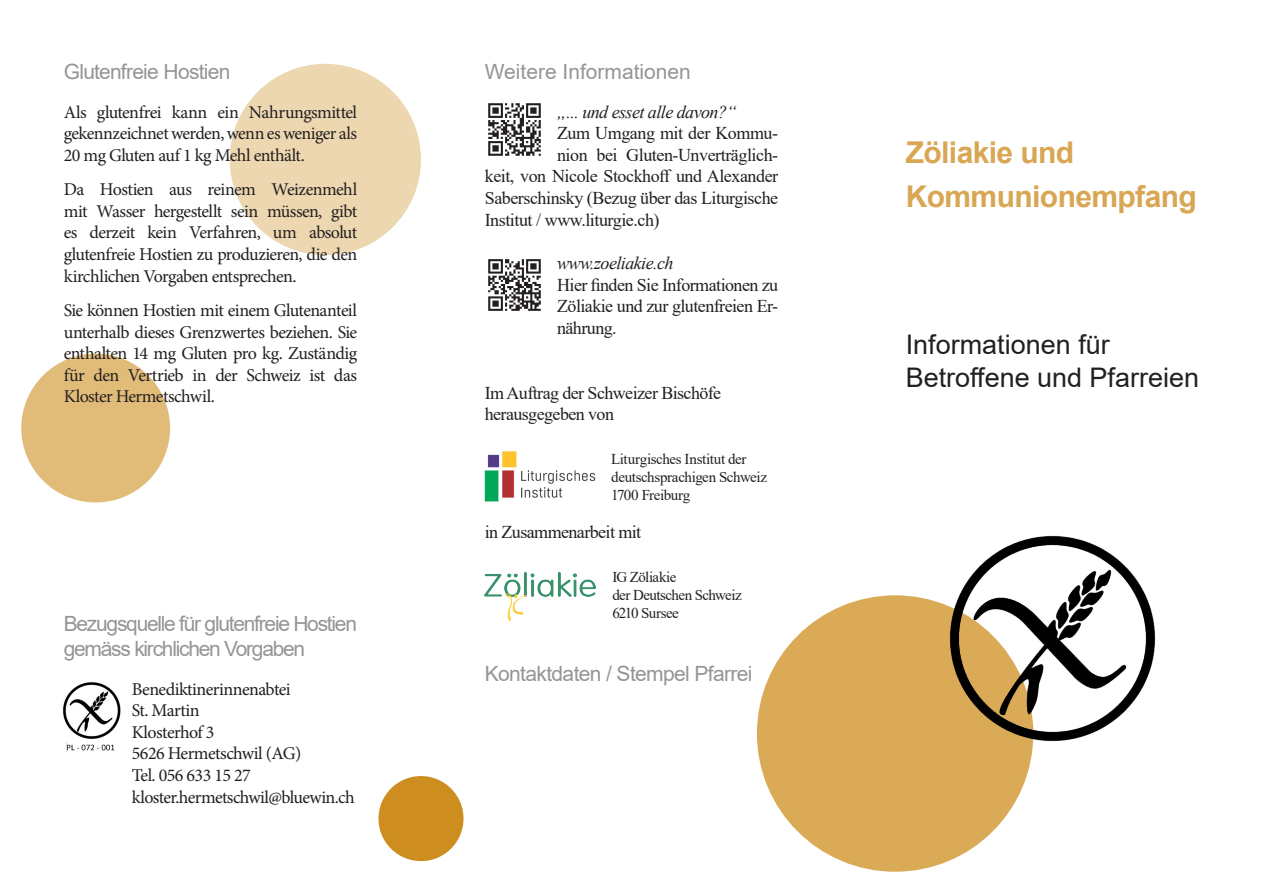
<style>
.page{position:relative;width:1263px;height:893px;background:#fff}
.page>*{position:absolute;margin:0;border:0;box-sizing:border-box;transform-origin:0 0}
.t1{font:700 30px "Arial";letter-spacing:-.02em;color:#d9a654}
.t2{font:27px "Arial";color:#231f20}
.t3{font:21px/25.2px "Arial";letter-spacing:-.06em;color:#939598}
.t4{font:21px "Arial";letter-spacing:-.04em;color:#939598}
.t5{font:21px "Arial";color:#939598}
.t6{font:18px/21.6px "Minion Pro";letter-spacing:-.035em;color:#231f20;text-align:justify}
.t7{font:18px/21.6px "Times New Roman";letter-spacing:-.025em;color:#231f20;text-align:justify}
.t8{font:italic 18px "Times New Roman";letter-spacing:-.03em;color:#231f20}
.t9{font:15px/18px "Times New Roman";letter-spacing:-.03em;color:#231f20}
</style>
<div class="page">
<div style="left:21px;top:354px;width:149px;height:148px;background:#e1bb78;border-radius:50%"></div>
<div style="left:230px;top:64px;width:191px;height:191px;background:#edd7b0;border-radius:50%"></div>
<div style="left:757px;top:595px;width:276px;height:277px;background:#daaa57;border-radius:50%"></div>
<img style="left:63px;top:682px;width:58px;height:71px">
<div style="left:378px;top:776px;width:85px;height:85px;background:#ce8e1f;border-radius:50%"></div>
<img style="left:488px;top:259px;width:53px;height:52px">
<img style="left:488px;top:103px;width:53px;height:53px">
<img style="left:925px;top:535px;width:231px;height:231px">
<img style="left:484px;top:451px;width:112px;height:51px">
<img style="left:485px;top:573px;width:110px;height:49px">
<p class="t4" style="left:64px;top:57px;width:168px">Glutenfreie Hostien</p>
<p class="t6" style="left:64px;top:101px;width:295px">Als glutenfrei kann ein Nahrungsmittel gekennzeichnet werden, wenn es weniger als 20 mg Gluten auf 1 kg Mehl enthält.</p>
<p class="t6" style="left:64px;top:179px;width:295px">Da Hostien aus reinem Weizenmehl mit Wasser hergestellt sein müssen, gibt es derzeit kein Verfahren, um absolut glutenfreie Hostien zu produzieren, die den kirchlichen Vorgaben entsprechen.</p>
<p class="t6" style="left:64px;top:300px;width:295px">Sie können Hostien mit einem Glutenanteil unterhalb dieses Grenzwertes beziehen. Sie enthalten 14 mg Gluten pro kg. Zuständig für den Vertrieb in der Schweiz ist das Kloster Hermetschwil.</p>
<p class="t3" style="left:64px;top:611px;width:295px">Bezugsquelle für glutenfreie Hostien gemäss kirchlichen Vorgaben</p>
<p class="t6" style="left:132px;top:678px;width:160px">Benediktinerinnenabtei</p>
<p class="t6" style="left:132px;top:700px;width:69px">St. Martin</p>
<p class="t6" style="left:132px;top:721px;width:84px">Klosterhof 3</p>
<p class="t6" style="left:132px;top:743px;width:171px">5626 Hermetschwil (AG)</p>
<p class="t6" style="left:132px;top:765px;width:121px">Tel. 056 633 15 27</p>
<p class="t6" style="left:132px;top:786px;width:224px">kloster.hermetschwil@bluewin.ch</p>
<p class="t5" style="left:485px;top:57px;width:208px">Weitere Informationen</p>
<p class="t8" style="left:557px;top:99px;width:181px">„... und esset alle davon?“</p>
<p class="t7" style="left:557px;top:122px;width:223px">Zum Umgang mit der Kommu-</p>
<p class="t7" style="left:557px;top:143px;width:223px">nion bei Gluten-Unverträglich-</p>
<p class="t7" style="left:485px;top:165px;width:295px">keit, von Nicole Stockhoff und Alexander</p>
<p class="t7" style="left:485px;top:187px;width:295px">Saberschinsky (Bezug über das Liturgische</p>
<p class="t7" style="left:485px;top:208px;width:176px">Institut / www.liturgie.ch)</p>
<p class="t8" style="left:557px;top:250px;width:118px">www.zoeliakie.ch</p>
<p class="t7" style="left:557px;top:273px;width:223px">Hier finden Sie Informationen zu Zöliakie und zur glutenfreien Er&shy;nährung.</p>
<p class="t7" style="left:485px;top:381px;width:238px">Im Auftrag der Schweizer Bischöfe</p>
<p class="t7" style="left:485px;top:403px;width:131px">herausgegeben von</p>
<p class="t9" style="left:611px;top:449px;width:157px">Liturgisches Institut der deutschsprachigen Schweiz</p>
<p class="t9" style="left:611px;top:485px;width:81px">1700 Freiburg</p>
<p class="t7" style="left:485px;top:521px;width:158px">in Zusammenarbeit mit</p>
<p class="t9" style="left:612px;top:567px;width:66px">IG Zöliakie</p>
<p class="t9" style="left:612px;top:585px;width:131px">der Deutschen Schweiz</p>
<p class="t9" style="left:612px;top:603px;width:68px">6210 Sursee</p>
<p class="t4" style="left:485px;top:659px;width:269px">Kontaktdaten / Stempel Pfarrei</p>
<p class="t1" style="left:906px;top:132px;width:170px">Zöliakie und</p>
<p class="t1" style="left:906px;top:175px;width:292px">Kommunionempfang</p>
<p class="t2" style="left:906px;top:326px;width:206px">Informationen für</p>
<p class="t2" style="left:906px;top:359px;width:295px">Betroffene und Pfarreien</p>
</div>
